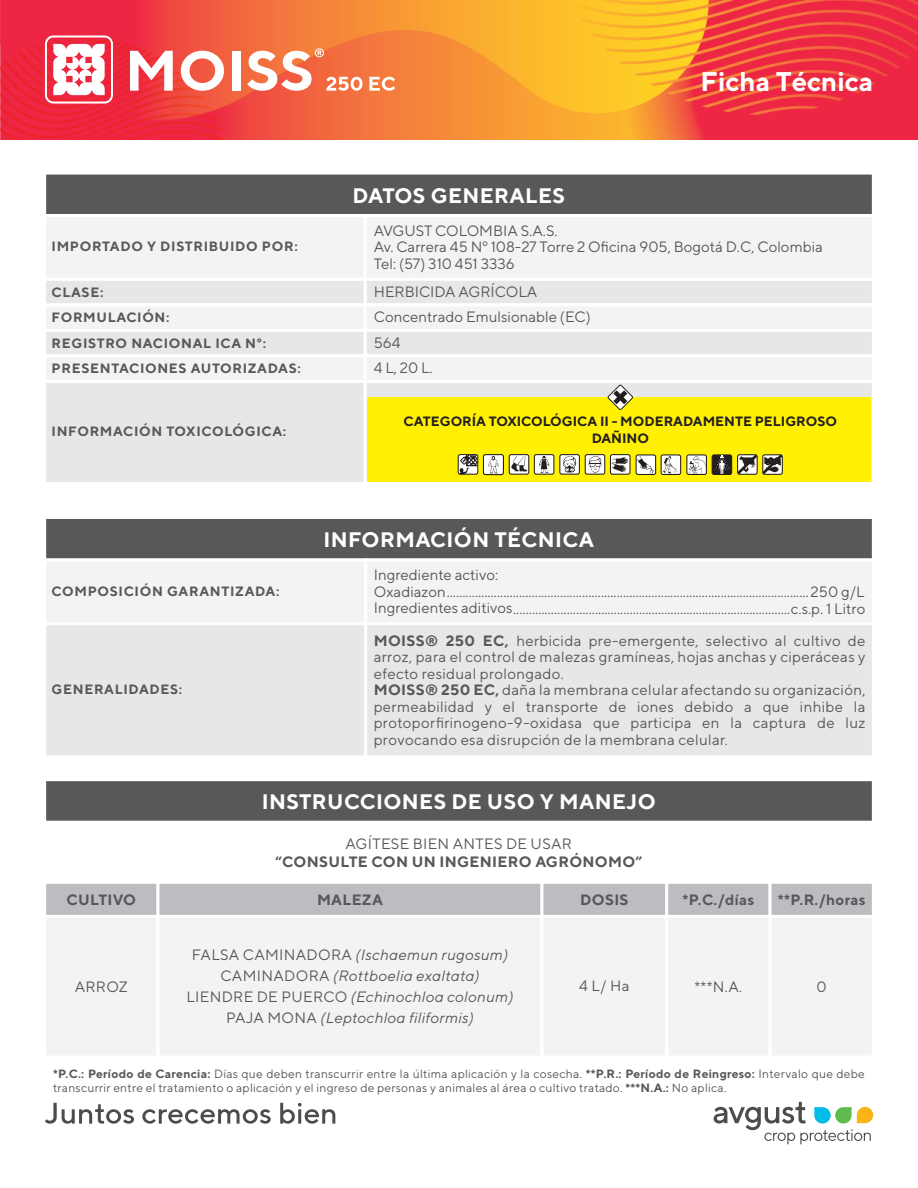
<style>
.page{position:relative;width:918px;height:1188px;background:#fff}
.page>*{position:absolute;margin:0;border:0;box-sizing:border-box;transform-origin:0 0}
.t1{font:700 27px "TT Norms";color:#fff}
.t2{font:700 21px "TT Norms";letter-spacing:.02em;color:#fff}
.t3{font:15px/16.5px "TT Norms";color:#57585a}
.t4{font:15px/16.5px "TT Norms";letter-spacing:.02em;color:#57585a}
.t5{font:italic 15px/21px "TT Norms";letter-spacing:.02em;color:#57585a;text-align:center}
.t6{font:700 15px "TT Norms";letter-spacing:.02em;color:#57585a}
.t7{font:700 13.5px "TT Norms";letter-spacing:.05em;color:#57585a}
.t8{font:700 13.5px/16.5px "TT Norms";color:#231f20;text-align:center}
.t9{font:12px/13.5px "TT Norms";letter-spacing:.02em;color:#57585a}
.s1{font-weight:700}
.s2{font-style:normal}
</style>
<div class="page">
<img style="left:0;top:0;width:918px;height:140px">
<div style="left:46px;top:174px;width:826px;height:40px;background:#57585a"></div>
<div style="left:43px;top:214px;width:324px;height:67px;background:#f2f3f4;border:3px solid #fff"></div>
<div style="left:364px;top:214px;width:511px;height:67px;background:#f2f3f4;border:3px solid #fff"></div>
<div style="left:43px;top:278px;width:324px;height:28px;background:#e6e7e9;border:3px solid #fff"></div>
<div style="left:364px;top:278px;width:511px;height:28px;background:#e6e7e9;border:3px solid #fff"></div>
<div style="left:43px;top:303px;width:324px;height:29px;background:#f2f3f4;border:3px solid #fff"></div>
<div style="left:364px;top:303px;width:511px;height:29px;background:#f2f3f4;border:3px solid #fff"></div>
<div style="left:43px;top:329px;width:324px;height:28px;background:#e6e7e9;border:3px solid #fff"></div>
<div style="left:364px;top:329px;width:511px;height:28px;background:#e6e7e9;border:3px solid #fff"></div>
<div style="left:43px;top:380px;width:324px;height:105px;background:#e6e7e9;border:3px solid #fff"></div>
<div style="left:364px;top:380px;width:511px;height:105px;background:#e6e7e9;border:3px solid #fff"></div>
<div style="left:367px;top:397px;width:504px;height:85px;background:#fff101"></div>
<svg style="left:608px;top:385px;width:25px;height:25px"></svg>
<div style="left:560px;top:455px;width:19px;height:19px;background:#fff;border-radius:2px"></div>
<div style="left:559px;top:454px;width:21px;height:21px;border:1px solid #231f20;border-radius:2px"></div>
<svg style="left:563px;top:456px;width:13px;height:17px"></svg>
<div style="left:534px;top:455px;width:20px;height:19px;background:#fff;border-radius:2px"></div>
<div style="left:534px;top:454px;width:20px;height:21px;border:1px solid #231f20;border-radius:2px"></div>
<svg style="left:539px;top:456px;width:10px;height:17px"></svg>
<div style="left:483px;top:455px;width:20px;height:20px;background:#fff;border-radius:2px"></div>
<div style="left:483px;top:454px;width:21px;height:21px;border:1px solid #231f20;border-radius:2px"></div>
<svg style="left:488px;top:456px;width:11px;height:17px"></svg>
<div style="left:509px;top:455px;width:20px;height:19px;background:#fff;border-radius:2px"></div>
<div style="left:509px;top:454px;width:20px;height:21px;border:1px solid #231f20;border-radius:2px"></div>
<svg style="left:511px;top:456px;width:16px;height:16px"></svg>
<div style="left:585px;top:455px;width:20px;height:19px;background:#fff;border-radius:2px"></div>
<div style="left:585px;top:454px;width:20px;height:21px;border:1px solid #231f20;border-radius:2px"></div>
<svg style="left:588px;top:456px;width:14px;height:17px"></svg>
<div style="left:610px;top:455px;width:20px;height:19px;background:#fff;border-radius:2px"></div>
<div style="left:610px;top:454px;width:21px;height:21px;border:1px solid #231f20;border-radius:2px"></div>
<svg style="left:612px;top:457px;width:16px;height:15px"></svg>
<div style="left:636px;top:454px;width:20px;height:21px;border:1px solid #231f20;border-radius:2px"></div>
<svg style="left:637px;top:456px;width:17px;height:17px"></svg>
<div style="left:458px;top:454px;width:20px;height:21px;border:1px solid #231f20;border-radius:2px"></div>
<svg style="left:459px;top:454px;width:20px;height:20px"></svg>
<div style="left:661px;top:454px;width:20px;height:21px;border:1px solid #231f20;border-radius:2px"></div>
<svg style="left:663px;top:456px;width:16px;height:18px"></svg>
<div style="left:737px;top:454px;width:21px;height:21px;border:1px solid #231f20;border-radius:2px"></div>
<div style="left:762px;top:454px;width:21px;height:21px;border:1px solid #231f20;border-radius:2px"></div>
<svg style="left:737px;top:454px;width:45px;height:20px"></svg>
<div style="left:687px;top:455px;width:19px;height:19px;background:#fff;border-radius:2px"></div>
<div style="left:686px;top:454px;width:21px;height:21px;border:1px solid #231f20;border-radius:2px"></div>
<svg style="left:689px;top:456px;width:17px;height:19px"></svg>
<div style="left:712px;top:455px;width:20px;height:19px;background:#231f20;border-radius:2px"></div>
<div style="left:712px;top:454px;width:20px;height:21px;border:1px solid #231f20;border-radius:2px"></div>
<svg style="left:715px;top:455px;width:15px;height:19px"></svg>
<div style="left:46px;top:519px;width:826px;height:39px;background:#57585a"></div>
<div style="left:43px;top:558px;width:324px;height:67px;background:#f2f3f4;border:3px solid #fff"></div>
<div style="left:364px;top:558px;width:511px;height:67px;background:#f2f3f4;border:3px solid #fff"></div>
<div style="left:43px;top:622px;width:324px;height:137px;background:#e6e7e9;border:3px solid #fff"></div>
<div style="left:364px;top:622px;width:511px;height:137px;background:#e6e7e9;border:3px solid #fff"></div>
<div style="left:46px;top:781px;width:826px;height:40px;background:#57585a"></div>
<div style="left:43px;top:354px;width:324px;height:29px;background:#f2f3f4;border:3px solid #fff"></div>
<div style="left:364px;top:354px;width:511px;height:29px;background:#f2f3f4;border:3px solid #fff"></div>
<div style="left:43px;top:915px;width:117px;height:144px;background:#f2f3f4;border:3px solid #fff"></div>
<div style="left:156px;top:915px;width:387px;height:144px;background:#f2f3f4;border:3px solid #fff"></div>
<div style="left:540px;top:915px;width:128px;height:144px;background:#f2f3f4;border:3px solid #fff"></div>
<div style="left:665px;top:915px;width:107px;height:144px;background:#f2f3f4;border:3px solid #fff"></div>
<div style="left:769px;top:915px;width:106px;height:144px;background:#f2f3f4;border:3px solid #fff"></div>
<div style="left:43px;top:881px;width:117px;height:37px;background:#bcbdc0;border:3px solid #fff"></div>
<div style="left:156px;top:881px;width:387px;height:37px;background:#bcbdc0;border:3px solid #fff"></div>
<div style="left:540px;top:881px;width:128px;height:37px;background:#bcbdc0;border:3px solid #fff"></div>
<div style="left:665px;top:881px;width:107px;height:37px;background:#bcbdc0;border:3px solid #fff"></div>
<div style="left:769px;top:881px;width:106px;height:37px;background:#bcbdc0;border:3px solid #fff"></div>
<svg style="left:45px;top:36px;width:68px;height:68px"></svg>
<svg style="left:130px;top:51px;width:43px;height:40px"></svg>
<svg style="left:181px;top:51px;width:43px;height:40px"></svg>
<div style="left:232px;top:51px;width:9px;height:40px;background:#fff"></div>
<svg style="left:369px;top:77px;width:26px;height:14px"></svg>
<svg style="left:247px;top:48px;width:116px;height:43px"></svg>
<svg style="left:714px;top:1102px;width:159px;height:42px"></svg>
<svg style="left:45px;top:1103px;width:89px;height:21px"></svg>
<svg style="left:142px;top:1109px;width:129px;height:15px"></svg>
<svg style="left:280px;top:1103px;width:55px;height:21px"></svg>
<h2 class="t2" style="left:352px;top:182px;width:214px">DATOS GENERALES</h2>
<h1 class="t1" style="left:701px;top:65px;width:174px">Ficha Técnica</h1>
<p class="t3" style="left:374px;top:222px;width:451px">AVGUST COLOMBIA S.A.S.<br>Av. Carrera 45 Nº 108-27 Torre 2 Oficina 905, Bogotá D.C, Colombia<br>Tel: (57) 310 451 3336</p>
<p class="t7" style="left:52px;top:238px;width:248px">IMPORTADO Y DISTRIBUIDO POR:</p>
<p class="t7" style="left:52px;top:284px;width:53px">CLASE:</p>
<p class="t3" style="left:374px;top:283px;width:165px">HERBICIDA AGRÍCOLA</p>
<p class="t7" style="left:52px;top:309px;width:119px">FORMULACIÓN:</p>
<p class="t3" style="left:374px;top:309px;width:219px">Concentrado Emulsionable (EC)</p>
<p class="t7" style="left:52px;top:335px;width:216px">REGISTRO NACIONAL ICA N°:</p>
<p class="t4" style="left:374px;top:334px;width:28px">564</p>
<p class="t7" style="left:52px;top:360px;width:251px">PRESENTACIONES AUTORIZADAS:</p>
<p class="t4" style="left:374px;top:360px;width:60px">4 L, 20 L.</p>
<p class="t7" style="left:52px;top:423px;width:236px">INFORMACIÓN TOXICOLÓGICA:</p>
<p class="t8" style="left:404px;top:413px;width:435px">CATEGORÍA TOXICOLÓGICA II - MODERADAMENTE PELIGROSO<br>DAÑINO</p>
<p class="t7" style="left:52px;top:583px;width:229px">COMPOSICIÓN GARANTIZADA:</p>
<p class="t7" style="left:52px;top:681px;width:132px">GENERALIDADES:</p>
<h2 class="t2" style="left:323px;top:527px;width:272px">INFORMACIÓN TÉCNICA</h2>
<p class="t3" style="left:374px;top:566px;width:493px;line-height:17px">Ingrediente activo:<br>Oxadiazon...................................................................................................................250 g/L<br>Ingredientes aditivos........................................................................................c.s.p. 1 Litro</p>
<p class="t4" style="left:374px;top:632px;width:493px"><span class="s1">MOISS® 250 EC,</span> herbicida pre-emergente, selectivo al cultivo de arroz, para el control de malezas gramíneas, hojas anchas y ciperáceas y efecto residual prolongado.<br><span class="s1">MOISS® 250 EC,</span> daña la membrana celular afectando su organización, permeabilidad y el transporte de iones debido a que inhibe la protoporfirinogeno-9-oxidasa que participa en la captura de luz provocando esa disrupción de la membrana celular.</p>
<h2 class="t2" style="left:262px;top:789px;width:396px">INSTRUCCIONES DE USO Y MANEJO</h2>
<p class="t4" style="left:345px;top:836px;width:228px">AGÍTESE BIEN ANTES DE USAR</p>
<p class="t6" style="left:275px;top:853px;width:369px">“CONSULTE CON UN INGENIERO AGRÓNOMO”</p>
<p class="t6" style="left:66px;top:890px;width:71px">CULTIVO</p>
<p class="t6" style="left:317px;top:890px;width:67px">MALEZA</p>
<p class="t6" style="left:580px;top:890px;width:50px">DOSIS</p>
<p class="t6" style="left:682px;top:890px;width:74px">*P.C./días</p>
<p class="t6" style="left:778px;top:890px;width:89px">**P.R./horas</p>
<p class="t5" style="left:187px;top:944px;width:328px"><span class="s2">FALSA CAMINADORA</span> (Ischaemun rugosum)<br><span class="s2">CAMINADORA</span> (Rottboelia exaltata)<br><span class="s2">LIENDRE DE PUERCO</span> (Echinochloa colonum)<br><span class="s2">PAJA MONA</span> (Leptochloa filiformis)</p>
<p class="t4" style="left:75px;top:978px;width:55px">ARROZ</p>
<p class="t4" style="left:579px;top:977px;width:52px">4 L/ Ha</p>
<p class="t4" style="left:694px;top:978px;width:49px">***N.A.</p>
<p class="t4" style="left:817px;top:978px;width:12px">0</p>
<p class="t9" style="left:53px;top:1067px;width:813px"><span class="s1">*P.C.: Período de Carencia:</span> Días que deben transcurrir entre la última aplicación y la cosecha. <span class="s1">**P.R.: Período de Reingreso:</span> Intervalo que debe transcurrir entre el tratamiento o aplicación y el ingreso de personas y animales al área o cultivo tratado. <span class="s1">***N.A.:</span> No aplica.</p>
</div>
